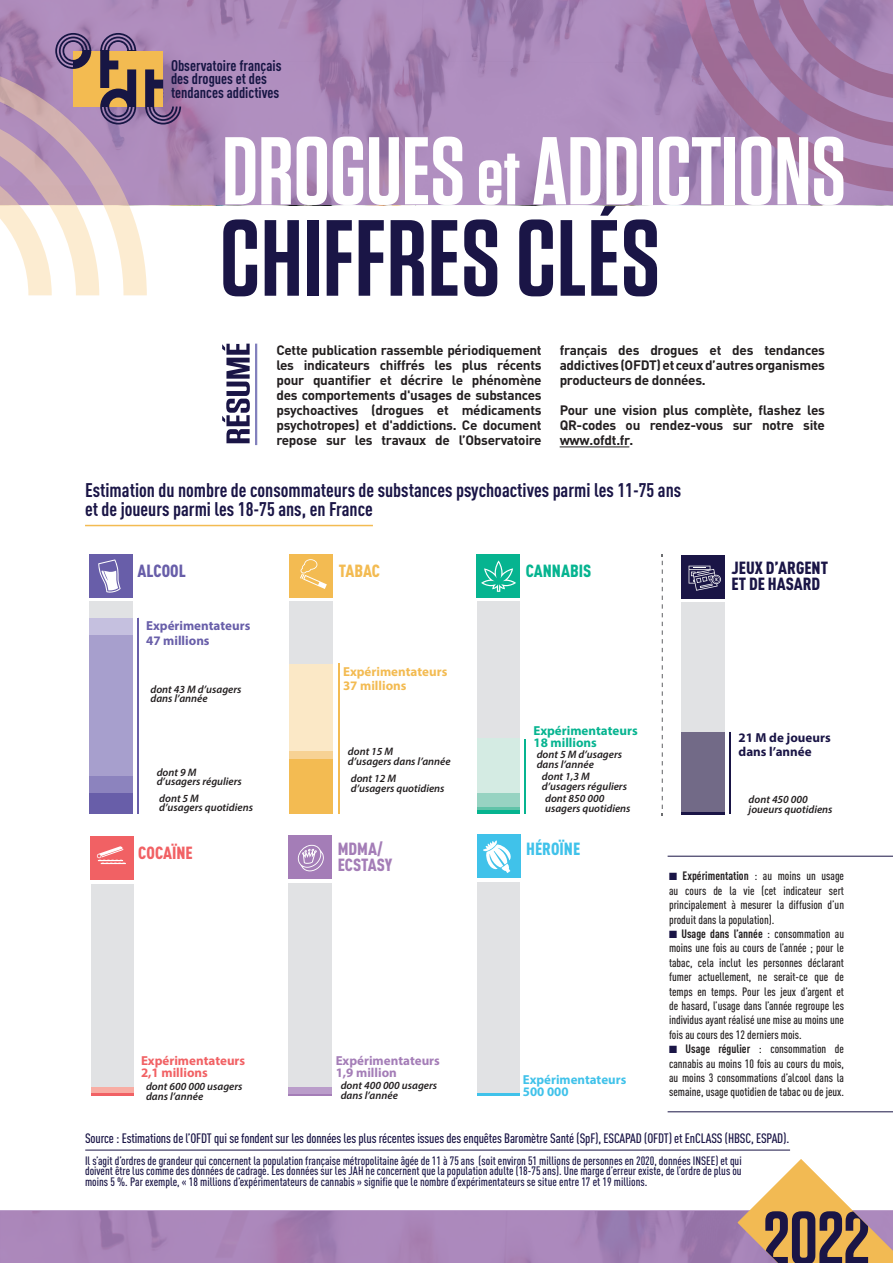
<style>
.page{position:relative;width:893px;height:1263px;background:#fff}
.page>*{position:absolute;margin:0;border:0;box-sizing:border-box;transform-origin:0 0}
.t1{font:600 108px "Tungsten";letter-spacing:.01em;color:#1a1546}
.t2{font:600 96px "Tungsten";color:#fff}
.t3{font:600 75px "Tungsten";color:#1a1546}
.t4{font:700 condensed 19.5px/19.5px "DIN Pro";color:#1a1546}
.t5{font:900 condensed 17.4px/16.8px "DIN Pro";color:#1a1546}
.t6{font:900 condensed 17.4px/16.8px "DIN Pro";color:#a47db7}
.t7{font:900 condensed 17.4px "DIN Pro";color:#06b490}
.t8{font:900 condensed 17.4px "DIN Pro";color:#f16164}
.t9{font:900 condensed 17.4px "DIN Pro";color:#40c2ea}
.t10{font:900 condensed 17.4px "DIN Pro";letter-spacing:.005em;color:#685ea9}
.t11{font:900 condensed 17.4px "DIN Pro";letter-spacing:-.01em;color:#f3bb52}
.t12{font:700 condensed 15.3px/13.4px "DIN Pro";color:#171644}
.t13{font:700 13.5px/15px "DIN Pro";letter-spacing:-.02em;color:#231f20;text-align:justify}
.t14{font:500 condensed 13.5px "DIN Pro";letter-spacing:-.01em;color:#1a1546}
.t15{font:700 13.05px/12px "Myriad Pro";color:#f16164}
.t16{font:700 13.05px/12px "Myriad Pro";color:#06b490}
.t17{font:700 13.05px/12px "Myriad Pro";color:#a47db7}
.t18{font:700 13.05px/13px "Myriad Pro";color:#f3bb52}
.t19{font:700 13.05px/14.1px "Myriad Pro";color:#685ea9}
.t20{font:700 13.05px/14.1px "Myriad Pro";color:#1a1546}
.t21{font:700 13.05px/12px "Myriad Pro";color:#40c2ea}
.t22{font:500 condensed 12px/14.4px "DIN Pro";color:#231f20;text-align:justify}
.t23{font:500 condensed 12px/10.5px "DIN Pro";color:#1a1546;text-align:justify}
.t24{font:italic 600 10.8px/9.8px "Myriad Pro";color:#231f20}
.s1{font-size:79.5px}
.s2{color:#1a1546}
.s3{font-weight:700}
</style>
<div class="page">
<svg style="left:0;top:1210px;width:738px;height:53px;background:#a783b6"></svg>
<hr style="left:138px;top:618px;width:1px;height:195px;background:#685ea9">
<hr style="left:338px;top:664px;width:2px;height:150px;background:#f3bb52">
<hr style="left:524px;top:739px;width:2px;height:75px;background:#06b490">
<div style="left:477px;top:601px;width:43px;height:138px;background:#e1e2e4"></div>
<div style="left:477px;top:739px;width:43px;height:54px;background:#d4ebe3"></div>
<div style="left:477px;top:793px;width:43px;height:14px;background:#97d3c2"></div>
<hr style="left:477px;top:807px;width:43px;height:3px;background:#5fc3a8">
<hr style="left:477px;top:810px;width:43px;height:4px;background:#06b490">
<div style="left:289px;top:883px;width:43px;height:205px;background:#e1e2e4"></div>
<div style="left:289px;top:1088px;width:43px;height:6px;background:#ba9dca"></div>
<hr style="left:289px;top:1094px;width:43px;height:1px;background:#a47db7">
<div style="left:477px;top:883px;width:43px;height:210px;background:#e1e2e4"></div>
<hr style="left:477px;top:1093px;width:43px;height:2px;background:#40c2ea">
<div style="left:290px;top:602px;width:43px;height:62px;background:#e1e2e4"></div>
<div style="left:290px;top:664px;width:43px;height:87px;background:#fbe8c6"></div>
<div style="left:290px;top:751px;width:43px;height:9px;background:#f7d294"></div>
<div style="left:290px;top:760px;width:43px;height:54px;background:#f3bb52"></div>
<div style="left:90px;top:602px;width:43px;height:16px;background:#e1e2e4"></div>
<div style="left:90px;top:618px;width:43px;height:17px;background:#c5c0df"></div>
<div style="left:90px;top:635px;width:43px;height:141px;background:#a79fcd"></div>
<div style="left:90px;top:776px;width:43px;height:17px;background:#8c83be"></div>
<div style="left:90px;top:793px;width:43px;height:21px;background:#685ea9"></div>
<div style="left:91px;top:884px;width:42px;height:203px;background:#e1e2e4"></div>
<div style="left:91px;top:1087px;width:42px;height:7px;background:#f8ada4"></div>
<hr style="left:91px;top:1094px;width:42px;height:2px;background:#f16164">
<div style="left:90px;top:555px;width:43px;height:43px;background:#685ea9"></div>
<div style="left:290px;top:554px;width:43px;height:43px;background:#f3bb52"></div>
<svg style="left:300px;top:559px;width:27px;height:30px"></svg>
<div style="left:476px;top:554px;width:44px;height:43px;background:#06b490"></div>
<svg style="left:481px;top:560px;width:35px;height:32px"></svg>
<div style="left:90px;top:836px;width:43px;height:43px;background:#f16164"></div>
<svg style="left:97px;top:846px;width:29px;height:18px"></svg>
<div style="left:289px;top:836px;width:43px;height:43px;background:#a47db7"></div>
<svg style="left:298px;top:844px;width:26px;height:27px"></svg>
<div style="left:477px;top:835px;width:43px;height:43px;background:#40c2ea"></div>
<div style="left:681px;top:555px;width:43px;height:43px;background:#1a1546"></div>
<svg style="left:689px;top:566px;width:32px;height:25px"></svg>
<hr style="left:729px;top:732px;width:2px;height:82px;background:#1a1546">
<div style="left:681px;top:602px;width:43px;height:130px;background:#e1e2e4"></div>
<div style="left:681px;top:732px;width:43px;height:80px;background:#726a87"></div>
<hr style="left:681px;top:812px;width:43px;height:2px;background:#1a1546">
<svg style="left:98px;top:559px;width:23px;height:34px"></svg>
<svg style="left:483px;top:840px;width:28px;height:33px"></svg>
<svg style="left:662px;top:554px;width:1px;height:261px"></svg>
<svg style="left:738px;top:1159px;width:155px;height:104px"></svg>
<hr style="left:255px;top:344px;width:2px;height:101px;background:#8280bd">
<hr style="left:560px;top:447px;width:69px;height:1px;background:#231f20">
<svg style="left:222px;top:344px;width:28px;height:99px"></svg>
<hr style="left:85px;top:1150px;width:705px;height:1px;background:#1a1546">
<svg style="left:0;top:0;width:893px;height:205px;background:#aa88b9"></svg>
<img style="left:681px;top:0;width:212px;height:192px">
<img style="left:729px;top:0;width:164px;height:146px">
<svg style="left:0;top:33px;width:181px;height:262px"></svg>
<hr style="left:85px;top:525px;width:288px;height:1px;background:#f3bb52">
<hr style="left:668px;top:856px;width:225px;height:1px;background:#1a1546">
<hr style="left:668px;top:1111px;width:225px;height:1px;background:#1a1546">
<p class="t12" style="left:171px;top:57px;width:112px">Observatoire français des drogues et des tendances addictives</p>
<h2 class="t2" style="left:222px;top:120px;width:625px">DROGUES<span class="s1">et</span>ADDICTIONS</h2>
<h1 class="t1" style="left:220px;top:201px;width:441px">CHIFFRES CLÉS</h1>
<p class="t13" style="left:276px;top:342px;width:267px">Cette publication rassemble périodiquement les indicateurs chiffrés les plus récents pour quantifier et décrire le phénomène des comportements d'usages de substances psychoactives (drogues et médicaments psychotropes) et d'addictions. Ce document repose sur les travaux de l’Observatoire</p>
<p class="t13" style="left:560px;top:342px;width:267px">français des drogues et des tendances addictives (OFDT) et ceux d’autres organismes producteurs de données.</p>
<p class="t13" style="left:560px;top:402px;width:267px">Pour une vision plus complète, flashez les QR-codes ou rendez-vous sur notre site www.ofdt.fr.</p>
<h3 class="t4" style="left:85px;top:478px;width:598px">Estimation du nombre de consommateurs de substances psychoactives parmi les 11-75 ans et de joueurs parmi les 18-75 ans, en France</h3>
<h3 class="t10" style="left:138px;top:557px;width:50px">ALCOOL</h3>
<h3 class="t11" style="left:339px;top:557px;width:43px">TABAC</h3>
<h3 class="t7" style="left:526px;top:557px;width:67px">CANNABIS</h3>
<p class="t19" style="left:146px;top:619px;width:106px">Expérimentateurs<br>47 millions</p>
<p class="t24" style="left:150px;top:684px;width:93px">dont 43 M d’usagers dans l’année</p>
<p class="t24" style="left:157px;top:767px;width:87px">dont 9 M d’usagers réguliers</p>
<p class="t24" style="left:159px;top:793px;width:95px">dont 5 M<br>d’usagers quotidiens</p>
<p class="t18" style="left:343px;top:665px;width:106px">Expérimentateurs<br>37 millions</p>
<p class="t24" style="left:348px;top:746px;width:104px">dont 15 M<br>d’usagers dans l’année</p>
<p class="t24" style="left:351px;top:773px;width:95px">dont 12 M<br>d’usagers quotidiens</p>
<p class="t16" style="left:533px;top:725px;width:106px">Expérimentateurs<br>18 millions</p>
<p class="t24" style="left:537px;top:750px;width:87px">dont 5 M d’usagers dans l’année</p>
<p class="t24" style="left:542px;top:771px;width:87px">dont 1,3 M d’usagers réguliers</p>
<p class="t24" style="left:545px;top:794px;width:87px">dont 850 000 usagers quotidiens</p>
<h3 class="t5" style="left:731px;top:557px;width:98px">JEUX D’ARGENT<br>ET DE HASARD</h3>
<p class="t20" style="left:738px;top:730px;width:94px">21 M de joueurs dans l’année</p>
<p class="t24" style="left:749px;top:795px;width:85px">dont 450 000 joueurs quotidiens</p>
<h3 class="t8" style="left:138px;top:839px;width:56px">COCAÏNE</h3>
<h3 class="t6" style="left:338px;top:838px;width:56px">MDMA/<br>ECSTASY</h3>
<h3 class="t9" style="left:526px;top:836px;width:56px">HÉROÏNE</h3>
<p class="t22" style="left:669px;top:868px;width:177px"><span class="s2">■</span> <span class="s3">Expérimentation</span> : au moins un usage au cours de la vie (cet indicateur sert principalement à mesurer la diffusion d’un produit dans la population).</p>
<p class="t22" style="left:669px;top:925px;width:177px"><span class="s2">■</span> <span class="s3">Usage dans l’année</span> : consommation au moins une fois au cours de l’année ; pour le tabac, cela inclut les personnes déclarant fumer actuellement, ne serait-ce que de temps en temps. Pour les jeux d’argent et de hasard, l’usage dans l’année regroupe les individus ayant réalisé une mise au moins une fois au cours des 12 derniers mois.</p>
<p class="t22" style="left:669px;top:1041px;width:177px"><span class="s2">■</span> <span class="s3">Usage régulier</span> : consommation de cannabis au moins 10 fois au cours du mois, au moins 3 consommations d’alcool dans la semaine, usage quotidien de tabac ou de jeux.</p>
<p class="t14" style="left:85px;top:1128px;width:706px">Source : Estimations de l’OFDT qui se fondent sur les données les plus récentes issues des enquêtes Baromètre Santé (SpF), ESCAPAD (OFDT) et EnCLASS (HBSC, ESPAD).</p>
<p class="t17" style="left:336px;top:1054px;width:106px">Expérimentateurs<br>1,9 million</p>
<p class="t24" style="left:341px;top:1080px;width:98px">dont 400 000 usagers dans l’année</p>
<p class="t21" style="left:523px;top:1073px;width:105px">Expérimentateurs<br>500 000</p>
<p class="t15" style="left:141px;top:1054px;width:106px">Expérimentateurs<br>2,1 millions</p>
<p class="t24" style="left:146px;top:1081px;width:98px">dont 600 000 usagers dans l’année</p>
<p class="t23" style="left:85px;top:1154px;width:658px">Il s’agit d’ordres de grandeur qui concernent la population française métropolitaine âgée de 11 à 75 ans (soit environ 51 millions de personnes en 2020, données INSEE) et qui doivent être lus comme des données de cadrage. Les données sur les JAH ne concernent que la population adulte (18-75 ans). Une marge d’erreur existe, de l’ordre de plus ou moins 5 %. Par exemple, « 18 millions d’expérimentateurs de cannabis » signifie que le nombre d’expérimentateurs se situe entre 17 et 19 millions.</p>
<h3 class="t3" style="left:763px;top:1199px;width:108px">2022</h3>
</div>
